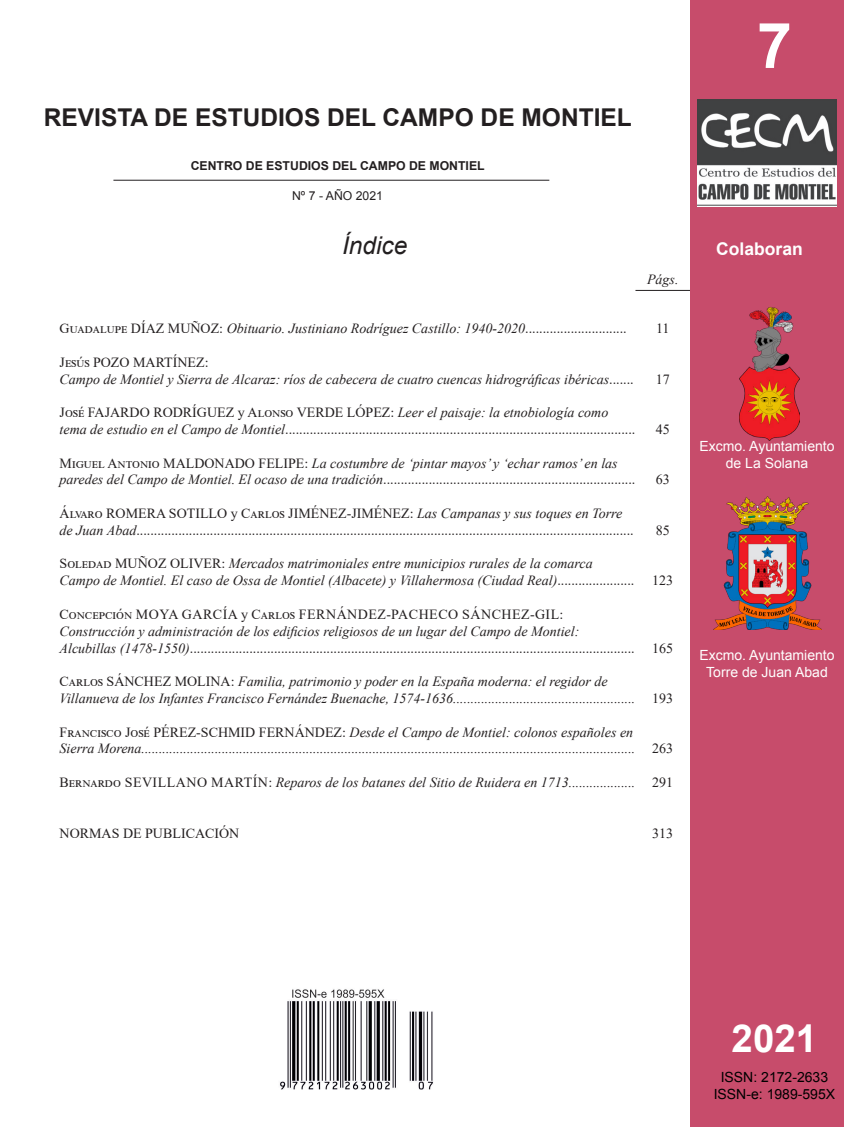
<style>
.page{position:relative;width:844px;height:1127px;background:#fff}
.page>*{position:absolute;margin:0;border:0;box-sizing:border-box;transform-origin:0 0}
.t1{font:700 63px "Arial";color:#fff}
.t2{font:700 38.5px "Arial";color:#fff}
.t3{font:700 24.5px "Arial";color:#231f20}
.t4{font:italic 24.5px "Arial";color:#231f20}
.t5{font:700 17.5px "Arial";color:#fff}
.t6{font:italic 14px/16.8px "Times New Roman";color:#231f20}
.t7{font:14px/16.8px "Times New Roman";color:#231f20}
.t8{font:14px/16.8px "Times New Roman";letter-spacing:.035em;color:#231f20}
.t9{font:14px "Arial";color:#fff}
.t10{font:14px/16.8px "Arial";color:#000;text-align:center}
.t11{font:700 12.25px "Arial";color:#231f20}
.t12{font:12.25px "Arial";color:#231f20}
.s1{font-style:italic}
.s2{font-style:normal}
</style>
<div class="page">
<hr style="left:113px;top:180px;width:436px;height:1px;background:#231f20">
<hr style="left:635px;top:290px;width:55px;height:1px;background:#231f20">
<img style="left:280px;top:989px;width:153px;height:101px">
<div style="left:690px;top:0;width:153px;height:1126px;background:#c74c6b"></div>
<img style="left:697px;top:99px;width:139px;height:107px">
<img style="left:714px;top:496px;width:107px;height:133px">
<img style="left:739px;top:307px;width:60px;height:133px">
<p class="t3" style="left:44px;top:101px;width:589px">REVISTA DE ESTUDIOS DEL CAMPO DE MONTIEL</p>
<p class="t11" style="left:191px;top:158px;width:295px">CENTRO DE ESTUDIOS DEL CAMPO DE MONTIEL</p>
<p class="t12" style="left:292px;top:187px;width:92px">Nº 7 - AÑO 2021</p>
<p class="t4" style="left:342px;top:229px;width:67px">Índice</p>
<p class="t6" style="left:646px;top:270px;width:33px">Págs.</p>
<p class="t7" style="left:60px;top:319px;width:568px">Guadalupe DÍAZ MUÑOZ: <span class="s1">Obituario. Justiniano Rodríguez Castillo: 1940-2020</span>.............................</p>
<p class="t6" style="left:60px;top:353px;width:575px"><span class="s2">Jesús POZO MARTÍNEZ:<br></span>Campo de Montiel y Sierra de Alcaraz: ríos de cabecera de cuatro cuencas hidrográficas ibéricas<span class="s2">.......</span></p>
<p class="t7" style="left:60px;top:403px;width:577px">José FAJARDO RODRÍGUEZ y Alonso VERDE LÓPEZ: <span class="s1">Leer el paisaje: la etnobiología como tema de estudio en el Campo de Montiel</span>....................................................................................................</p>
<p class="t7" style="left:60px;top:454px;width:577px">Miguel Antonio MALDONADO FELIPE: <span class="s1">La costumbre de ‘pintar mayos’ y ‘echar ramos’ en las paredes del Campo de Montiel. El ocaso de una tradición</span>........................................................................</p>
<p class="t7" style="left:60px;top:504px;width:575px">Álvaro ROMERA SOTILLO y Carlos JIMÉNEZ-JIMÉNEZ: <span class="s1">Las Campanas y sus toques en Torre de Juan Abad</span>..............................................................................................................................................</p>
<p class="t6" style="left:60px;top:555px;width:576px"><span class="s2">Soledad MUÑOZ OLIVER:</span> Mercados matrimoniales entre municipios rurales de la comarca<br>Campo de Montiel. El caso de Ossa de Montiel (Albacete) y Villahermosa (Ciudad Real)<span class="s2">......................</span></p>
<p class="t8" style="left:60px;top:605px;width:576px">Concepción MOYA GARCÍA y Carlos FERNÁNDEZ-PACHECO SÁNCHEZ-GIL:<br><span class="s1">Construcción y administración de los edificios religiosos de un lugar del Campo de Montiel:<br>Alcubillas (1478-1550)</span>...............................................................................................................................</p>
<p class="t6" style="left:60px;top:672px;width:577px"><span class="s2">Carlos SÁNCHEZ MOLINA:</span> Familia, patrimonio y poder en la España moderna: el regidor de<br>Villanueva de los Infantes Francisco Fernández Buenache, 1574-1636....................................................</p>
<p class="t6" style="left:60px;top:723px;width:577px"><span class="s2">Francisco José PÉREZ-SCHMID FERNÁNDEZ:</span> Desde el Campo de Montiel: colonos españoles en<br>Sierra Morena.............................................................................................................................................</p>
<p class="t6" style="left:60px;top:773px;width:577px"><span class="s2">Bernardo SEVILLANO MARTÍN:</span> Reparos de los batanes del Sitio de Ruidera en 1713...................</p>
<p class="t7" style="left:60px;top:823px;width:181px">NORMAS DE PUBLICACIÓN</p>
<p class="t7" style="left:656px;top:319px;width:15px">11</p>
<p class="t7" style="left:655px;top:370px;width:15px">17</p>
<p class="t7" style="left:655px;top:420px;width:15px">45</p>
<p class="t7" style="left:655px;top:470px;width:15px">63</p>
<p class="t7" style="left:655px;top:521px;width:15px">85</p>
<p class="t7" style="left:652px;top:571px;width:22px">123</p>
<p class="t7" style="left:652px;top:638px;width:22px">165</p>
<p class="t7" style="left:652px;top:689px;width:22px">193</p>
<p class="t7" style="left:652px;top:739px;width:22px">263</p>
<p class="t7" style="left:652px;top:773px;width:22px">291</p>
<p class="t7" style="left:652px;top:823px;width:22px">313</p>
<p class="t1" style="left:756px;top:4px;width:37px">7</p>
<p class="t5" style="left:716px;top:237px;width:88px">Colaboran</p>
<p class="t9" style="left:699px;top:437px;width:137px">Excmo. Ayuntamiento</p>
<p class="t9" style="left:725px;top:454px;width:84px">de La Solana</p>
<p class="t9" style="left:699px;top:645px;width:137px">Excmo. Ayuntamiento</p>
<p class="t9" style="left:706px;top:662px;width:123px">Torre de Juan Abad</p>
<p class="t2" style="left:731px;top:1012px;width:87px">2021</p>
<p class="t10" style="left:713px;top:1068px;width:123px">ISSN: 2172-2633<br>ISSN-e: 1989-595X</p>
</div>
